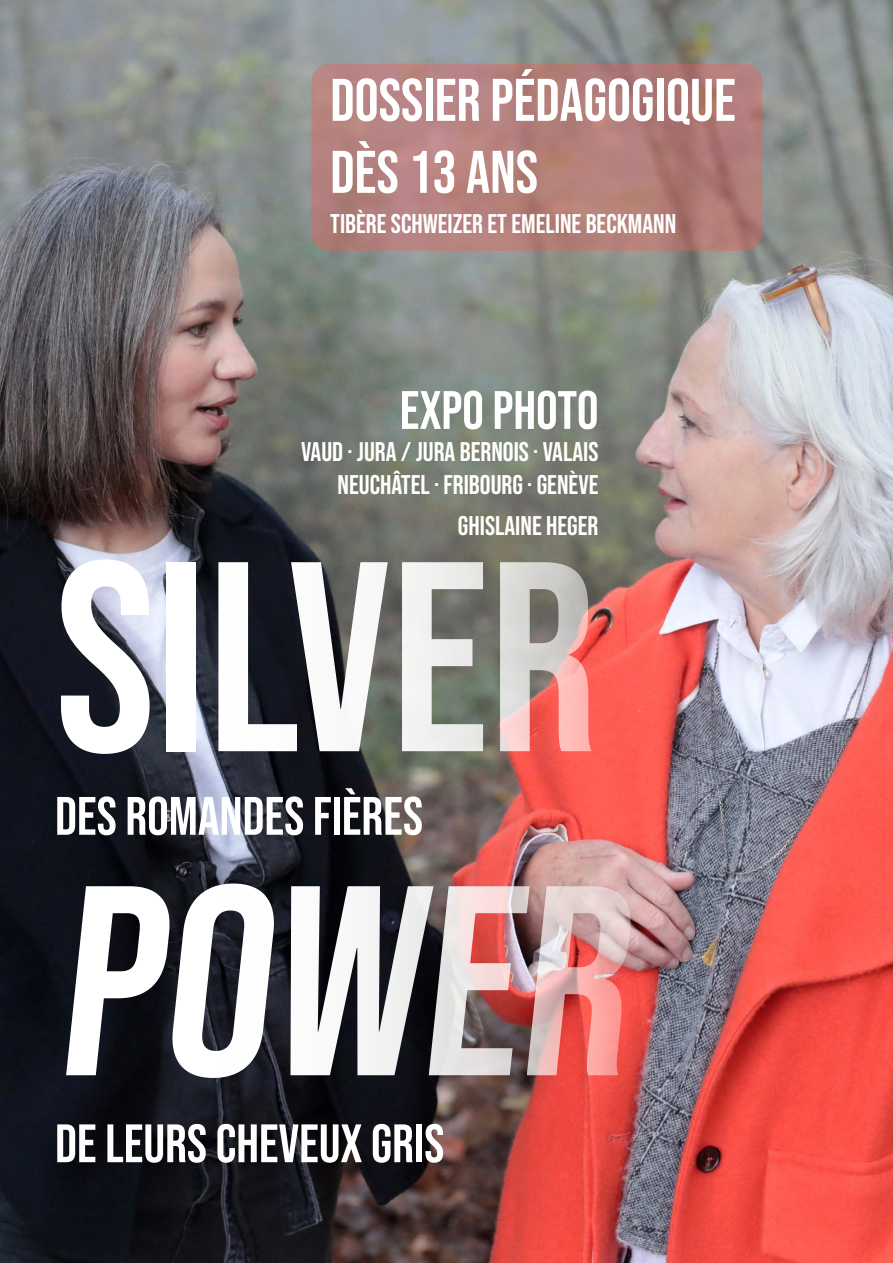
<style>
.page{position:relative;width:893px;height:1263px;background:#fff}
.page>*{position:absolute;margin:0;border:0;box-sizing:border-box;transform-origin:0 0}
.t1{font:270px/324px "Bebas Neue";color:#fff}
.t2{font:60px/72px "Bebas Neue";color:#fff}
.t3{font:54px "Bebas Neue";color:#fff}
.t4{font:27px/32.4px "Bebas Neue";color:#fff;text-align:right}
</style>
<div class="page">
<img style="left:0;top:1px;width:893px;height:1262px">
<svg style="left:311px;top:64px;width:451px;height:187px;background:#b27e7a"></svg>
<h2 class="t2" style="left:330px;top:63px;width:407px">DOSSIER PÉDAGOGIQUE<br>DÈS 13 ANS</h2>
<p class="t4" style="left:330px;top:207px;width:348px">TIBÈRE SCHWEIZER ET EMELINE BECKMANN</p>
<h3 class="t3" style="left:400px;top:380px;width:200px">EXPO PHOTO</h3>
<p class="t4" style="left:301px;top:435px;width:299px">VAUD · JURA / JURA BERNOIS · VALAIS<br>NEUCHÂTEL · FRIBOURG · GENÈVE</p>
<p class="t4" style="left:458px;top:509px;width:142px">GHISLAINE HEGER</p>
<h1 class="t1" style="left:55px;top:493px;width:602px">SILVER<br>POWER</h1>
<h3 class="t3" style="left:55px;top:785px;width:369px">DES ROMANDES FIÈRES</h3>
<h3 class="t3" style="left:55px;top:1113px;width:391px">DE LEURS CHEVEUX GRIS</h3>
</div>
